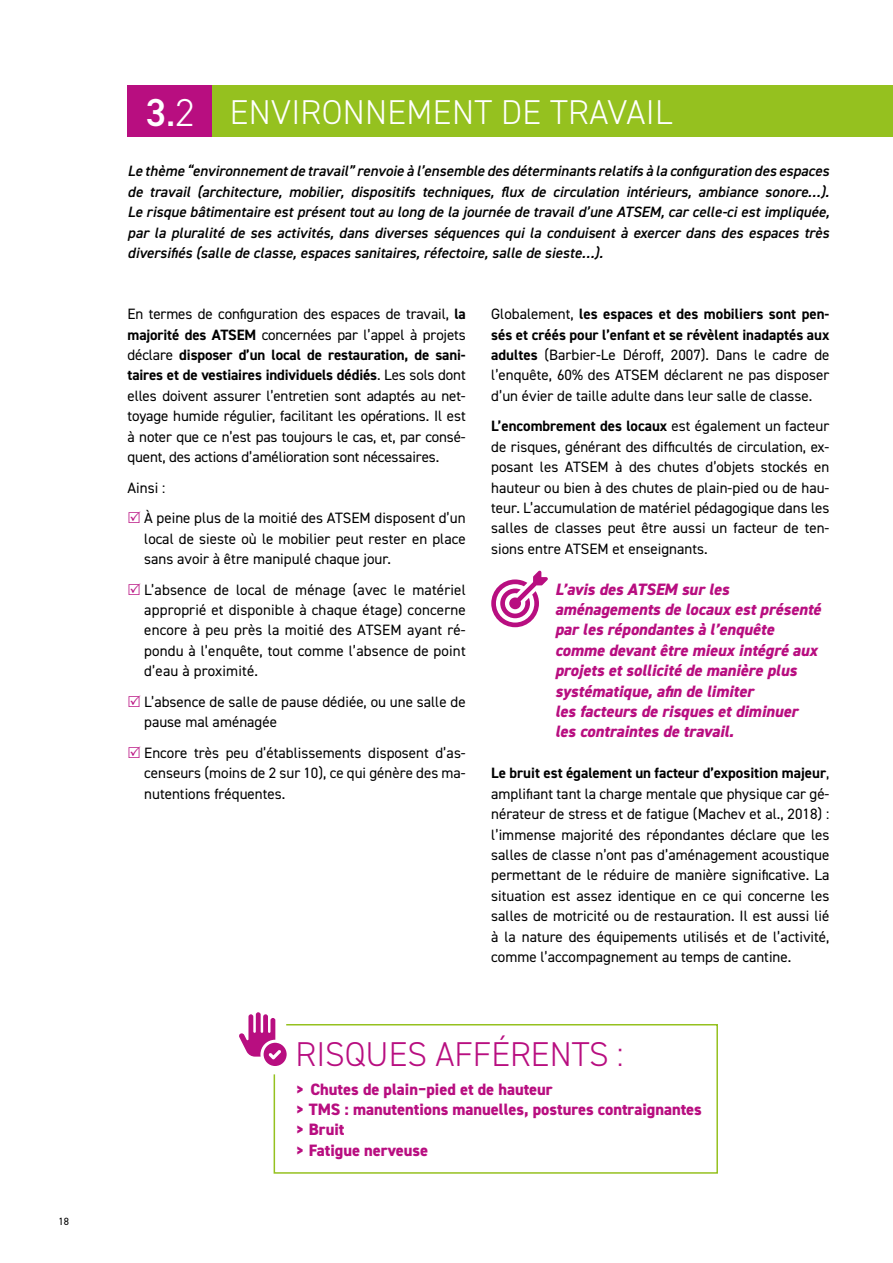
<style>
.page{position:relative;width:893px;height:1263px;background:#fff}
.page>*{position:absolute;margin:0;border:0;box-sizing:border-box;transform-origin:0 0}
.courant{font:600 39px "DIN2014";color:#fff}
.courant-2{font:300 34.5px "DIN2014";letter-spacing:.01em;color:#fff}
.courant-3{font:300 34.5px "DIN2014";color:#b80e80}
.Titre_solutions{font:italic 800 16.5px/20.4px "DIN2014";color:#b80e80}
.Titre_solutions-2{font:800 16.5px "DIN2014";color:#b80e80}
.courant-4{font:15px/20.4px "DIN2014";color:#000;text-align:justify}
.chapo{font:italic 600 15px/20.4px "DIN2014";color:#000;text-align:justify}
.t1{font:10.5px "DIN2014";color:#000}
.s1{font-weight:400}
.s2{font-weight:300}
.s3{font-weight:700}
</style>
<div class="page">
<div style="left:128px;top:85px;width:85px;height:51px;background:#b80e80"></div>
<div style="left:213px;top:85px;width:680px;height:51px;background:#95c11f"></div>
<svg style="left:491px;top:570px;width:57px;height:57px"></svg>
<svg style="left:239px;top:1012px;width:37px;height:54px"></svg>
<svg style="left:273px;top:1023px;width:445px;height:151px"></svg>
<p class="t1" style="left:59px;top:1214px;width:12px">18</p>
<p class="courant" style="left:146px;top:86px;width:50px">3<span class="s1">.</span><span class="s2">2</span></p>
<p class="courant-2" style="left:230px;top:91px;width:444px">ENVIRONNEMENT DE TRAVAIL</p>
<p class="chapo" style="left:128px;top:161px;width:703px">Le thème “environnement de travail” renvoie à l’ensemble des déterminants relatifs à la configuration des espaces de travail (architecture, mobilier, dispositifs techniques, flux de circulation intérieurs, ambiance sonore…).<br>Le risque bâtimentaire est présent tout au long de la journée de travail d’une ATSEM, car celle-ci est impliquée, par la pluralité de ses activités, dans diverses séquences qui la conduisent à exercer dans des espaces très diversifiés (salle de classe, espaces sanitaires, réfectoire, salle de sieste…).</p>
<p class="courant-4" style="left:128px;top:304px;width:340px">En termes de configuration des espaces de travail, <span class="s3">la majorité des ATSEM</span> concernées par l’appel à projets déclare <span class="s3">disposer d’un local de restauration, de sani&shy;taires et de vestiaires individuels dédiés</span>. Les sols dont elles doivent assurer l’entretien sont adaptés au net&shy;toyage humide régulier, facilitant les opérations. Il est à noter que ce n’est pas toujours le cas, et, par consé&shy;quent, des actions d’amélioration sont nécessaires.</p>
<p class="courant-4" style="left:128px;top:477px;width:39px">Ainsi :</p>
<p class="courant-4" style="left:144px;top:508px;width:323px">À peine plus de la moitié des ATSEM disposent d’un local de sieste où le mobilier peut rester en place sans avoir à être manipulé chaque jour.</p>
<p class="courant-4" style="left:144px;top:579px;width:323px">L’absence de local de ménage (avec le matériel approprié et disponible à chaque étage) concerne encore à peu près la moitié des ATSEM ayant ré&shy;pondu à l’enquête, tout comme l’absence de point d’eau à proximité.</p>
<p class="courant-4" style="left:144px;top:691px;width:323px">L’absence de salle de pause dédiée, ou une salle de pause mal aménagée</p>
<p class="courant-4" style="left:144px;top:742px;width:323px">Encore très peu d’établissements disposent d’as&shy;censeurs (moins de 2 sur 10), ce qui génère des ma&shy;nutentions fréquentes.</p>
<p class="courant-4" style="left:491px;top:304px;width:340px">Globalement, <span class="s3">les espaces et des mobiliers sont pen&shy;sés et créés pour l’enfant et se révèlent inadaptés aux adultes</span> (Barbier-Le Déroff, 2007). Dans le cadre de l’enquête, 60% des ATSEM déclarent ne pas disposer d’un évier de taille adulte dans leur salle de classe.</p>
<p class="courant-4" style="left:491px;top:416px;width:340px"><span class="s3">L’encombrement des locaux</span> est également un facteur de risques, générant des difficultés de circulation, ex&shy;posant les ATSEM à des chutes d’objets stockés en hauteur ou bien à des chutes de plain-pied ou de hau&shy;teur. L’accumulation de matériel pédagogique dans les salles de classes peut être aussi un facteur de ten&shy;sions entre ATSEM et enseignants.</p>
<p class="Titre_solutions" style="left:555px;top:579px;width:267px">L’avis des ATSEM sur les aménagements de locaux est présenté</p>
<p class="Titre_solutions" style="left:555px;top:620px;width:264px">par les répondantes à l’enquête comme devant être mieux intégré aux projets et sollicité de manière plus systématique, afin de limiter</p>
<p class="Titre_solutions" style="left:555px;top:701px;width:244px">les facteurs de risques et diminuer</p>
<p class="Titre_solutions" style="left:555px;top:722px;width:180px">les contraintes de travail.</p>
<p class="courant-4" style="left:491px;top:763px;width:340px"><span class="s3">Le bruit est également un facteur d’exposition majeur</span>, amplifiant tant la charge mentale que physique car gé&shy;nérateur de stress et de fatigue (Machev et al., 2018) : l’immense majorité des répondantes déclare que les salles de classe n’ont pas d’aménagement acoustique permettant de le réduire de manière significative. La situation est assez identique en ce qui concerne les salles de motricité ou de restauration. Il est aussi lié à la nature des équipements utilisés et de l’activité, comme l’accompagnement au temps de cantine.</p>
<p class="courant-3" style="left:296px;top:1033px;width:330px">RISQUES AFFÉRENTS :</p>
<p class="Titre_solutions-2" style="left:295px;top:1078px;width:259px">&gt; Chutes de plain−pied et de hauteur</p>
<p class="Titre_solutions-2" style="left:295px;top:1098px;width:408px">&gt; TMS : manutentions manuelles, postures contraignantes</p>
<p class="Titre_solutions-2" style="left:295px;top:1119px;width:51px">&gt; Bruit</p>
<p class="Titre_solutions-2" style="left:295px;top:1139px;width:134px">&gt; Fatigue nerveuse</p>
</div>
